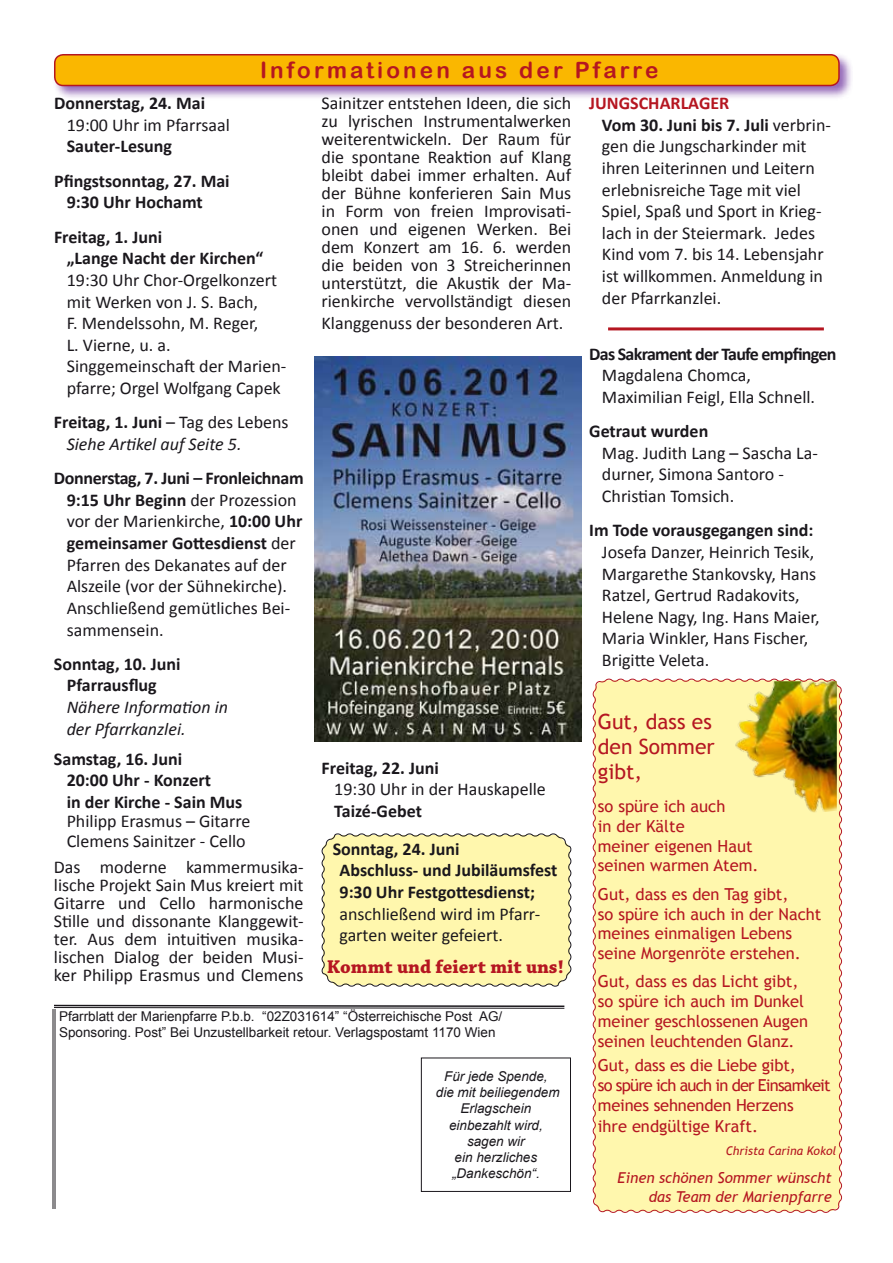
<style>
.page{position:relative;width:893px;height:1263px;background:#fff}
.page>*{position:absolute;margin:0;border:0;box-sizing:border-box;transform-origin:0 0}
.t1{font:22.5px "Arial Rounded MT Bold";letter-spacing:.14em;color:#b51621}
.t2{font:21px/25.2px "Trebuchet MS";color:#b51621}
.t3{font:700 19.5px "Chaparral Pro";color:#b51621}
.t4{font:18px/21.6px "Calibri";color:#1a171c}
.t5{font:700 18px/21.6px "Calibri";color:#1a171c}
.t6{font:italic 18px/21.6px "Calibri";color:#1a171c}
.t7{font:700 18px "Calibri";letter-spacing:-.04em;color:#1a171c}
.t8{font:16.5px/19.8px "Trebuchet MS";color:#b51621}
.t9{font:italic 15px/19.5px "Trebuchet MS";color:#b51621;text-align:right}
.t10{font:13.5px/16.2px "Arial";color:#1a171c}
.t11{font:italic 13.5px/16.2px "Arial";color:#1a171c;text-align:center}
.t12{font:italic 12px "Trebuchet MS";color:#b51621}
.s1{font-weight:700;font-style:normal}
.s2{font-style:normal}
.s3{font-weight:700}
.s4{font-weight:700;color:#b51621}
</style>
<div class="page">
<hr style="left:55px;top:1009px;width:1px;height:200px;background:#1a171c">
<hr style="left:53px;top:1009px;width:1px;height:200px;background:#1a171c">
<svg style="left:54px;top:1004px;width:511px;height:5px"></svg>
<div style="left:421px;top:1057px;width:150px;height:135px;border:1px solid #1a171c"></div>
<div style="left:52px;top:52px;width:802px;height:48px;background:#7036a0;opacity:.75"></div>
<div style="left:55px;top:55px;width:784px;height:30px;background:#fab700;border-radius:9px"></div>
<div style="left:54px;top:54px;width:786px;height:32px;border:2px solid #b51621;border-radius:9px"></div>
<hr style="left:608px;top:327px;width:216px;height:3px;background:#b51621">
<img style="left:315px;top:356px;width:266px;height:386px">
<svg style="left:321px;top:833px;width:251px;height:154px;background:#f9f2ac"></svg>
<div style="left:592px;top:678px;width:251px;height:535px;background:#fff7ad"></div>
<img style="left:733px;top:681px;width:104px;height:131px">
<p class="t1" style="left:260px;top:57px;width:400px">Informationen aus der Pfarre</p>
<p class="t5" style="left:54px;top:92px;width:153px">Donnerstag, 24. Mai</p>
<p class="t4" style="left:67px;top:114px;width:165px">19:00 Uhr im Pfarrsaal</p>
<p class="t5" style="left:54px;top:129px;width:177px;line-height:34.3px;text-indent:13px">Sauter-Lesung<br>Pfingstsonntag, 27. Mai</p>
<p class="t5" style="left:54px;top:185px;width:150px;line-height:34.3px;text-indent:13px">9:30 Uhr Hochamt<br>Freitag, 1. Juni</p>
<p class="t5" style="left:67px;top:248px;width:198px">„Lange Nacht der Kirchen“</p>
<p class="t4" style="left:67px;top:269px;width:221px">19:30 Uhr Chor-Orgelkonzert mit Werken von J. S. Bach,<br>F. Mendelssohn, M. Reger,<br>L. Vierne, u. a.<br>Singgemeinschaft der Marien&shy;pfarre; Orgel Wolfgang Capek</p>
<p class="t6" style="left:67px;top:411px;width:223px;text-indent:-13px"><span class="s1">Freitag, 1. Juni</span> <span class="s2">– Tag des Lebens<br></span>Siehe Artikel auf Seite 5.</p>
<p class="t4" style="left:67px;top:468px;width:238px;text-indent:-13px"><span class="s3">Donnerstag, 7. Juni – Fronleichnam<br>9:15 Uhr Beginn</span> der Prozession vor der Marienkirche, <span class="s3">10:00 Uhr gemeinsamer Gottesdienst</span> der<br>Pfarren des Dekanates auf der<br>Alszeile (vor der Sühnekirche).<br>Anschließend gemütliches Bei&shy;sammensein.</p>
<p class="t5" style="left:67px;top:653px;width:115px;text-indent:-13px">Sonntag, 10. Juni<br>Pfarrausflug</p>
<p class="t6" style="left:67px;top:696px;width:163px">Nähere Information in der Pfarrkanzlei.</p>
<p class="t5" style="left:67px;top:748px;width:177px;text-indent:-13px">Samstag, 16. Juni<br>20:00 Uhr - Konzert<br>in der Kirche - Sain Mus</p>
<p class="t4" style="left:67px;top:812px;width:185px;line-height:19.5px">Philipp Erasmus – Gitarre<br>Clemens Sainitzer - Cello</p>
<p class="t4" style="left:54px;top:858px;width:251px;line-height:18px;text-align:justify">Das moderne kammermusika&shy;lische Projekt Sain Mus kreiert mit Gitarre und Cello harmonische Stille und dissonante Klanggewit&shy;ter. Aus dem intuitiven musika&shy;lischen Dialog der beiden Musi&shy;ker Philipp Erasmus und Clemens</p>
<p class="t4" style="left:322px;top:94px;width:251px;line-height:18px;text-align:justify">Sainitzer entstehen Ideen, die sich zu lyrischen Instrumentalwerken weiterentwickeln. Der Raum für die spontane Reaktion auf Klang bleibt dabei immer erhalten. Auf der Bühne konferieren Sain Mus in Form von freien Improvisati&shy;onen und eigenen Werken. Bei dem Konzert am 16. 6. werden die beiden von 3 Streicherinnen unterstützt, die Akustik der Ma&shy;rienkirche vervollständigt diesen</p>
<p class="t4" style="left:322px;top:312px;width:243px">Klanggenuss der besonderen Art.</p>
<p class="t5" style="left:322px;top:757px;width:119px">Freitag, 22. Juni</p>
<p class="t4" style="left:334px;top:778px;width:213px">19:30 Uhr in der Hauskapelle</p>
<p class="t5" style="left:334px;top:800px;width:89px">Taizé-Gebet</p>
<p class="t5" style="left:340px;top:838px;width:219px;text-indent:-7px">Sonntag, 24. Juni<br>Abschluss- und Jubiläumsfest<br>9:30 Uhr Festgottesdienst;</p>
<p class="t4" style="left:340px;top:903px;width:202px">anschließend wird im Pfarr&shy;garten weiter gefeiert.</p>
<p class="t3" style="left:327px;top:955px;width:239px">Kommt und feiert mit uns!</p>
<p class="t10" style="left:59px;top:1008px;width:445px">Pfarrblatt der Marienpfarre P.b.b. “02Z031614” “Österreichische Post AG/<br>Sponsoring. Post” Bei Unzustellbarkeit retour. Verlagspostamt 1170 Wien</p>
<p class="t11" style="left:436px;top:1068px;width:125px">Für jede Spende, die mit beiliegendem<br>Erlagschein einbezahlt wird, sagen wir<br>ein herzliches „Dankeschön“.</p>
<p class="t4" style="left:602px;top:92px;width:230px;text-indent:-13px"><span class="s4">JUNGSCHARLAGER<br></span><span class="s3">Vom 30. Juni bis 7. Juli</span> verbrin&shy;gen die Jungscharkinder mit ihren Leiterinnen und Leitern erlebnisreiche Tage mit viel<br>Spiel, Spaß und Sport in Krieg&shy;lach in der Steiermark. Jedes<br>Kind vom 7. bis 14. Lebensjahr ist willkommen. Anmeldung in der Pfarrkanzlei.</p>
<p class="t7" style="left:589px;top:342px;width:249px">Das Sakrament der Taufe empfingen</p>
<p class="t4" style="left:602px;top:364px;width:215px">Magdalena Chomca,<br>Maximilian Feigl, Ella Schnell.</p>
<p class="t5" style="left:589px;top:420px;width:121px">Getraut wurden</p>
<p class="t4" style="left:602px;top:442px;width:218px">Mag. Judith Lang – Sascha La&shy;durner, Simona Santoro -<br>Christian Tomsich.</p>
<p class="t5" style="left:589px;top:519px;width:226px">Im Tode vorausgegangen sind:</p>
<p class="t4" style="left:602px;top:541px;width:219px">Josefa Danzer, Heinrich Tesik,<br>Margarethe Stankovsky, Hans<br>Ratzel, Gertrud Radakovits,<br>Helene Nagy, Ing. Hans Maier,<br>Maria Winkler, Hans Fischer,<br>Brigitte Veleta.</p>
<p class="t2" style="left:598px;top:709px;width:118px">Gut, dass es den Sommer gibt,</p>
<p class="t8" style="left:598px;top:796px;width:162px">so spüre ich auch<br>in der Kälte<br>meiner eigenen Haut seinen warmen Atem.</p>
<p class="t8" style="left:598px;top:884px;width:225px">Gut, dass es den Tag gibt,<br>so spüre ich auch in der Nacht meines einmaligen Lebens seine Morgenröte erstehen.</p>
<p class="t8" style="left:598px;top:972px;width:212px">Gut, dass es das Licht gibt, so spüre ich auch im Dunkel meiner geschlossenen Augen seinen leuchtenden Glanz.</p>
<p class="t8" style="left:598px;top:1055px;width:234px">Gut, dass es die Liebe gibt,<br>so spüre ich auch in der Einsamkeit meines sehnenden Herzens</p>
<p class="t8" style="left:598px;top:1116px;width:162px">ihre endgültige Kraft.</p>
<p class="t12" style="left:726px;top:1144px;width:112px">Christa Carina Kokol</p>
<p class="t9" style="left:618px;top:1168px;width:216px">Einen schönen Sommer wünscht das Team der Marienpfarre</p>
</div>
